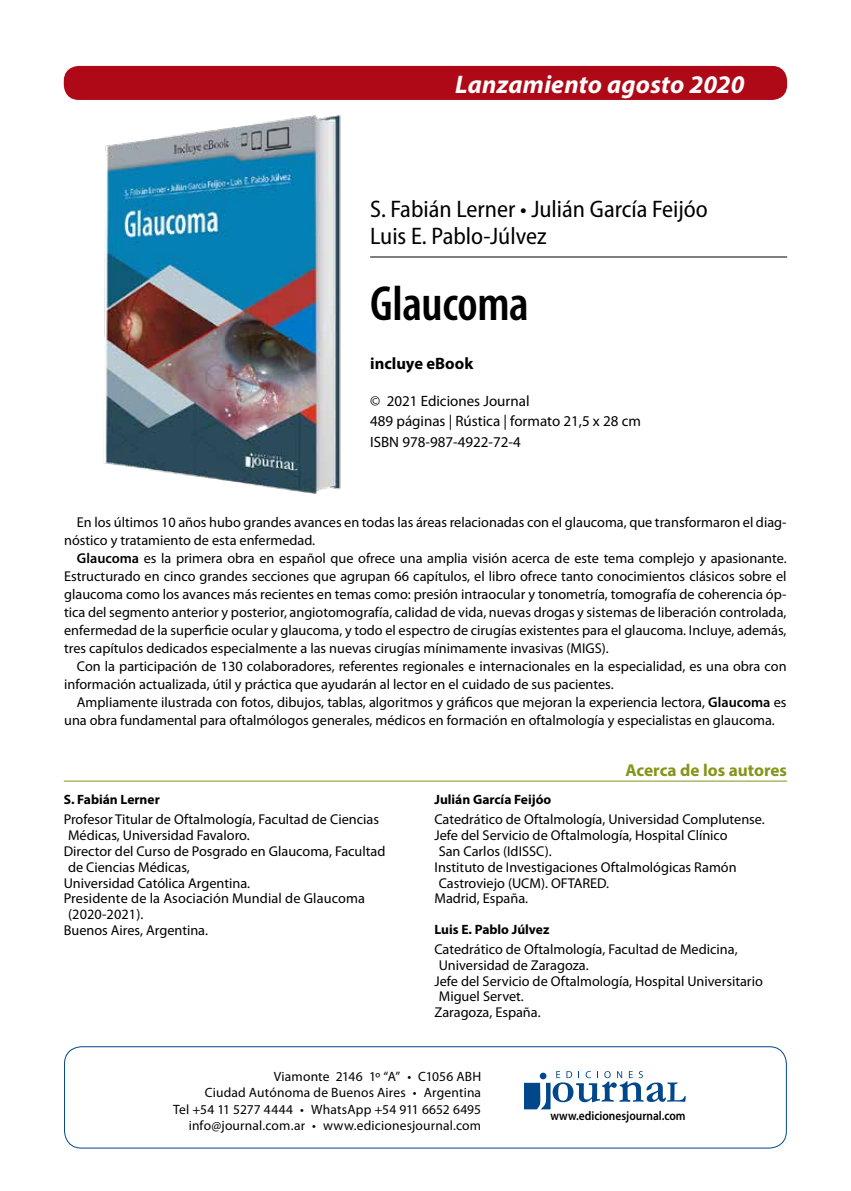
<style>
.page{position:relative;width:851px;height:1191px;background:#fff}
.page>*{position:absolute;margin:0;border:0;box-sizing:border-box;transform-origin:0 0}
.t1{font:600 condensed 49.5px "Myriad Pro";letter-spacing:-.01em;color:#000}
.t2{font:italic 700 25.5px "Myriad Pro";letter-spacing:.01em;color:#fff}
.t3{font:semi-condensed 24px/27px "Myriad Pro";color:#000}
.t4{font:700 17.25px "Myriad Pro";color:#86951a}
.t5{font:700 16.5px "Myriad Pro";color:#000}
.t6{font:15px/19.5px "Myriad Pro";color:#000}
.t7{font:14.25px/15.8px "Myriad Pro";color:#000}
.t8{font:13.5px/16.5px "Myriad Pro";letter-spacing:.01em;color:#000;text-align:right}
.t9{font:700 13.5px "Myriad Pro";color:#000}
.t10{font:600 12.75px "Myriad Pro";color:#000;scale:.9 1}
.s1{font-weight:600}
</style>
<div class="page">
<hr style="left:370px;top:257px;width:417px;height:1px;background:#000">
<img style="left:104px;top:115px;width:283px;height:379px">
<hr style="left:64px;top:780px;width:723px;height:1px;background:#86951a">
<div style="left:64px;top:1046px;width:722px;height:102px;border:1px solid #00478c;border-radius:17px"></div>
<svg style="left:524px;top:1071px;width:161px;height:38px"></svg>
<svg style="left:539px;top:1072px;width:7px;height:7px"></svg>
<div style="left:64px;top:66px;width:723px;height:34px;background:#af0917;border-radius:15px"></div>
<h2 class="t2" style="left:455px;top:67px;width:291px">Lanzamiento agosto 2020</h2>
<h3 class="t3" style="left:370px;top:196px;width:339px">S. Fabián Lerner • Julián García Feijóo<br>Luis E. Pablo-Júlvez</h3>
<h1 class="t1" style="left:370px;top:276px;width:160px">Glaucoma</h1>
<p class="t5" style="left:370px;top:352px;width:105px">incluye eBook</p>
<p class="t6" style="left:370px;top:392px;width:272px">© 2021 Ediciones Journal<br>489 páginas | Rústica | formato 21,5 x 28 cm</p>
<p class="t6" style="left:370px;top:432px;width:152px">ISBN 978-987-4922-72-4</p>
<p class="t7" style="left:64px;top:513px;width:723px;line-height:18px;text-indent:13px">En los últimos 10 años hubo grandes avances en todas las áreas relacionadas con el glaucoma, que transformaron el diag&shy;nóstico y tratamiento de esta enfermedad.</p>
<p class="t7" style="left:64px;top:549px;width:723px;line-height:18px;text-align:justify;text-indent:13px"><span class="s1">Glaucoma</span> es la primera obra en español que ofrece una amplia visión acerca de este tema complejo y apasionante.<br>Estructurado en cinco grandes secciones que agrupan 66 capítulos, el libro ofrece tanto conocimientos clásicos sobre el glaucoma como los avances más recientes en temas como: presión intraocular y tonometría, tomografía de coherencia óp&shy;tica del segmento anterior y posterior, angiotomografía, calidad de vida, nuevas drogas y sistemas de liberación controlada, enfermedad de la superficie ocular y glaucoma, y todo el espectro de cirugías existentes para el glaucoma. Incluye, además, tres capítulos dedicados especialmente a las nuevas cirugías mínimamente invasivas (MIGS).</p>
<p class="t7" style="left:64px;top:657px;width:723px;line-height:18px;text-indent:13px">Con la participación de 130 colaboradores, referentes regionales e internacionales en la especialidad, es una obra con información actualizada, útil y práctica que ayudarán al lector en el cuidado de sus pacientes.</p>
<p class="t7" style="left:64px;top:693px;width:723px;line-height:18px;text-indent:13px">Ampliamente ilustrada con fotos, dibujos, tablas, algoritmos y gráficos que mejoran la experiencia lectora, <span class="s1">Glaucoma</span> es una obra fundamental para oftalmólogos generales, médicos en formación en oftalmología y especialistas en glaucoma.</p>
<p class="t9" style="left:64px;top:791px;width:97px">S. Fabián Lerner</p>
<p class="t7" style="left:64px;top:812px;width:323px">Profesor Titular de Oftalmología, Facultad de Ciencias Médicas, Universidad Favaloro.<br>Director del Curso de Posgrado en Glaucoma, Facultad de Ciencias Médicas,<br>Universidad Católica Argentina.<br>Presidente de la Asociación Mundial de Glaucoma (2020-2021).<br>Buenos Aires, Argentina.</p>
<p class="t4" style="left:625px;top:759px;width:163px">Acerca de los autores</p>
<p class="t9" style="left:434px;top:791px;width:118px">Julián García Feijóo</p>
<p class="t7" style="left:434px;top:812px;width:332px">Catedrático de Oftalmología, Universidad Complutense.<br>Jefe del Servicio de Oftalmología, Hospital Clínico<br>San Carlos (IdISSC).<br>Instituto de Investigaciones Oftalmológicas Ramón Castroviejo (UCM). OFTARED.<br>Madrid, España.</p>
<p class="t9" style="left:434px;top:920px;width:116px">Luis E. Pablo Júlvez</p>
<p class="t7" style="left:434px;top:941px;width:330px">Catedrático de Oftalmología, Facultad de Medicina, Universidad de Zaragoza.<br>Jefe del Servicio de Oftalmología, Hospital Universitario Miguel Servet.<br>Zaragoza, España.</p>
<p class="t8" style="left:173px;top:1068px;width:309px">Viamonte 2146 1º “A” • C1056 ABH<br>Ciudad Autónoma de Buenos Aires • Argentina<br>Tel +54 11 5277 4444 • WhatsApp +54 911 6652 6495 info@journal.com.ar • www.edicionesjournal.com</p>
<p class="t10" style="left:550px;top:1108px;width:152px">www.edicionesjournal.com</p>
</div>
